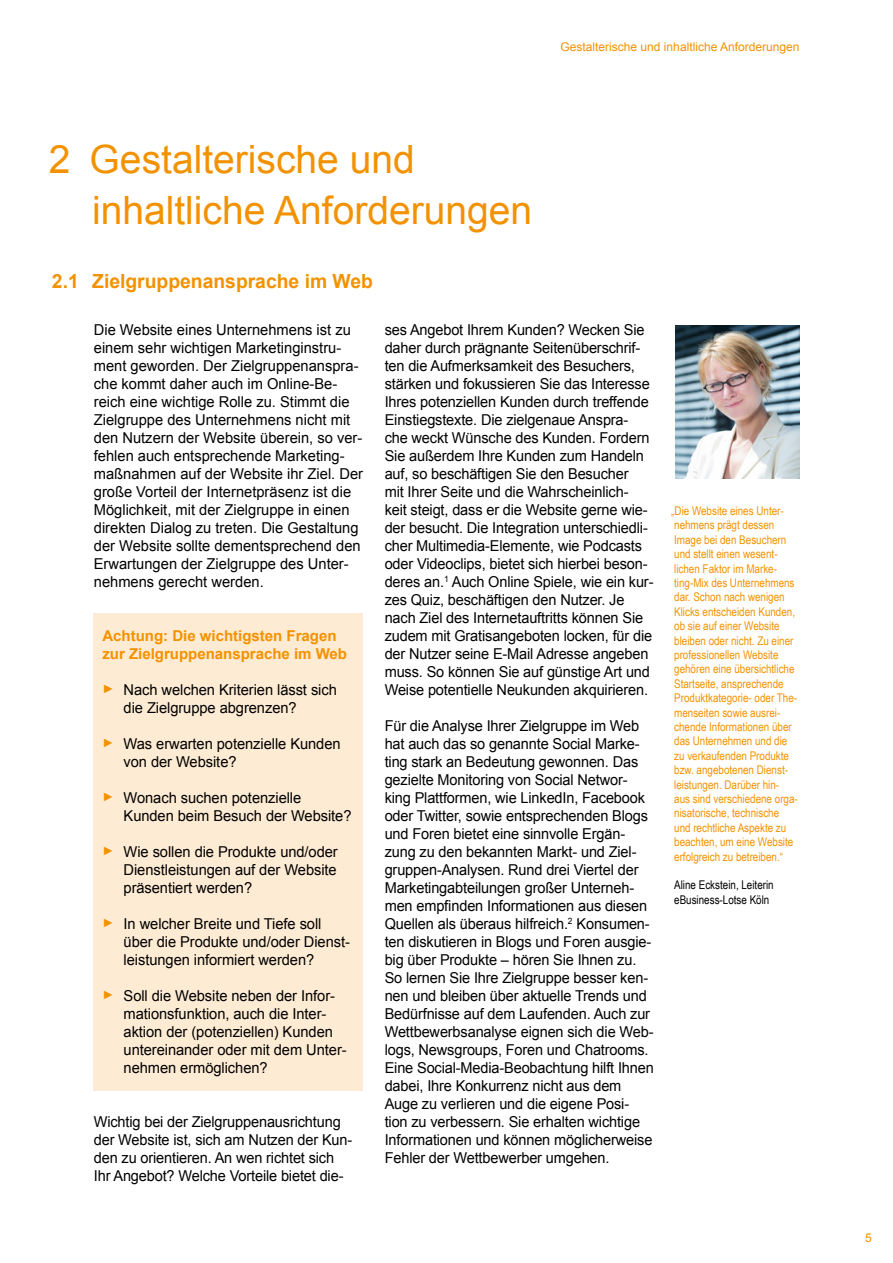
<style>
.page{position:relative;width:893px;height:1263px;background:#fff}
.page>*{position:absolute;margin:0;border:0;box-sizing:border-box;transform-origin:0 0}
.t1{font:39px/51px "Arial";color:#f39200}
.t2{font:700 19.5px "Arial";color:#f39200}
.t3{font:15px/18px "Arial";letter-spacing:-.01em;color:#000}
.t4{font:700 15px/18px "Arial";color:#f39200}
.t5{font:12px/14.4px "Arial Narrow";color:#f39200}
.t6{font:12px "Arial";color:#f39200}
.t7{font:12px/14.4px "Arial Narrow";color:#000}
.s1{font-size:12px;color:#f39200}
</style>
<div class="page">
<div style="left:93px;top:613px;width:270px;height:478px;background:#feebd3"></div>
<img style="left:675px;top:325px;width:124px;height:154px">
<p class="t6" style="left:561px;top:39px;width:240px">Gestalterische und inhaltliche Anforderungen</p>
<h1 class="t1" style="left:92px;top:134px;width:442px;text-indent:-43px">2 Gestalterische und inhaltliche Anforderungen</h1>
<h2 class="t2" style="left:52px;top:268px;width:322px">2.1 Zielgruppenansprache im Web</h2>
<p class="t3" style="left:94px;top:321px;width:271px">Die Website eines Unternehmens ist zu einem sehr wichtigen Marketinginstru&shy;ment geworden. Der Zielgruppenanspra&shy;che kommt daher auch im Online-Be&shy;reich eine wichtige Rolle zu. Stimmt die Zielgruppe des Unternehmens nicht mit den N utzern der Website überein, so ver&shy;fehlen auch entsprechende Marketing&shy;maßnahmen auf der Website ihr Ziel. Der große Vorteil der I nternetpräsenz ist die Möglichkeit, mit der Zielgruppe in einen direkten Dialog zu treten. Die Gestaltung der Website sollte dementsprechend den Erwartungen der Zielgruppe des Unter&shy;nehmens gerecht werden.</p>
<p class="t4" style="left:102px;top:627px;width:246px">Achtung: Die wichtigsten Fragen zur Zielgruppenansprache im Web</p>
<p class="t3" style="left:124px;top:681px;width:215px;text-indent:-21px"><span class="s1">►</span> N ach welchen Kriterien lässt sich die Zielgruppe abgrenzen?</p>
<p class="t3" style="left:124px;top:735px;width:219px;text-indent:-21px"><span class="s1">►</span> Was erwarten potenzielle Kunden von der Website?</p>
<p class="t3" style="left:124px;top:789px;width:229px;text-indent:-21px"><span class="s1">►</span> Wonach suchen potenzielle<br>Kunden beim Besuch der Website?</p>
<p class="t3" style="left:124px;top:843px;width:216px;text-align:justify;text-indent:-21px"><span class="s1">►</span> Wie sollen die Produkte und/oder Dienstleistungen auf der Website präsentiert werden?</p>
<p class="t3" style="left:124px;top:915px;width:228px;text-indent:-21px"><span class="s1">►</span> I n welcher Breite und Tiefe soll über die Produkte und/oder Dienst&shy;leistungen informiert werden?</p>
<p class="t3" style="left:124px;top:987px;width:225px;text-indent:-21px"><span class="s1">►</span> Soll die Website neben der I nfor&shy;mationsfunktion, auch die I nter&shy;aktion der (potenziellen) Kunden untereinander oder mit dem Unter&shy;nehmen ermöglichen?</p>
<p class="t3" style="left:94px;top:1113px;width:260px">Wichtig bei der Zielgruppenausrichtung der Website ist, sich am N utzen der Kun&shy;den zu orientieren. An wen richtet sich<br>I hr Angebot? Welche Vorteile bietet die-</p>
<p class="t3" style="left:385px;top:321px;width:270px">ses Angebot I hrem Kunden? Wecken Sie daher durch prägnante Seitenüberschrif&shy;ten die Aufmerksamkeit des Besuchers, stärken und fokussieren Sie das I nteresse I hres potenziellen Kunden durch treffende Einstiegstexte. Die zielgenaue Anspra&shy;che weckt Wünsche des Kunden. Fordern Sie außerdem I hre Kunden zum Handeln auf, so beschäftigen Sie den Besucher<br>mit I hrer Seite und die Wahrscheinlich&shy;keit steigt, dass er die Website gerne wie&shy;der besucht. Die I ntegration unterschiedli&shy;cher Multimedia-Elemente, wie Podcasts oder Videoclips, bietet sich hierbei beson&shy;deres an.<sup>1</sup> Auch Online Spiele, wie ein kur&shy;zes Quiz, beschäftigen den N utzer. Je nach Ziel des I nternetauftritts können Sie zudem mit Gratisangeboten locken, für die der N utzer seine E-Mail Adresse angeben muss. So können Sie auf günstige Art und Weise potentielle Neukunden akquirieren.</p>
<p class="t3" style="left:385px;top:717px;width:271px">Für die Analyse I hrer Zielgruppe im Web hat auch das so genannte Social Marke&shy;ting stark an Bedeutung gewonnen. Das gezielte Monitoring von Social N etwor&shy;king Plattformen, wie LinkedI n, Facebook oder Twitter, sowie entsprechenden Blogs und Foren bietet eine sinnvolle Ergän&shy;zung zu den bekannten Markt- und Ziel&shy;gruppen-Analysen. Rund drei Viertel der Marketingabteilungen großer Unterneh&shy;men empfinden Informationen aus diesen Quellen als überaus hilfreich.<sup>2</sup> Konsumen&shy;ten diskutieren in Blogs und Foren ausgie&shy;big über Produkte – hören Sie I hnen zu.<br>So lernen Sie I hre Zielgruppe besser ken&shy;nen und bleiben über aktuelle Trends und Bedürfnisse auf dem Laufenden. Auch zur Wettbewerbsanalyse eignen sich die Web&shy;logs, Newsgroups, Foren und Chatrooms.<br>Eine Social-Media-Beobachtung hilft I hnen dabei, I hre Konkurrenz nicht aus dem Auge zu verlieren und die eigene Posi&shy;tion zu verbessern. Sie erhalten wichtige<br>I nformationen und können möglicherweise Fehler der Wettbewerber umgehen.</p>
<p class="t5" style="left:671px;top:503px;width:128px">„Die Website eines Unter&shy;nehmens prägt dessen<br>Image bei den Besuchern und stellt einen wesent&shy;lichen Faktor im Marke&shy;ting-Mix des Unternehmens dar. Schon nach wenigen<br>Klicks entscheiden Kunden, ob sie auf einer Website bleiben oder nicht. Zu einer professionellen Website gehören eine übersichtliche<br>Startseite, ansprechende<br>Produktkategorie- oder The&shy;menseiten sowie ausrei&shy;chende Informationen über das Unternehmen und die zu verkaufenden Produkte bzw. angebotenen Dienst&shy;leistungen. Darüber hin-<br>aus sind verschiedene orga&shy;nisatorische, technische<br>und rechtliche Aspekte zu beachten, um eine Website erfolgreich zu betreiben.“</p>
<p class="t7" style="left:674px;top:877px;width:101px">Aline Eckstein, Leiterin eBusiness-Lotse Köln</p>
<p class="t6" style="left:865px;top:1230px;width:8px">5</p>
</div>
